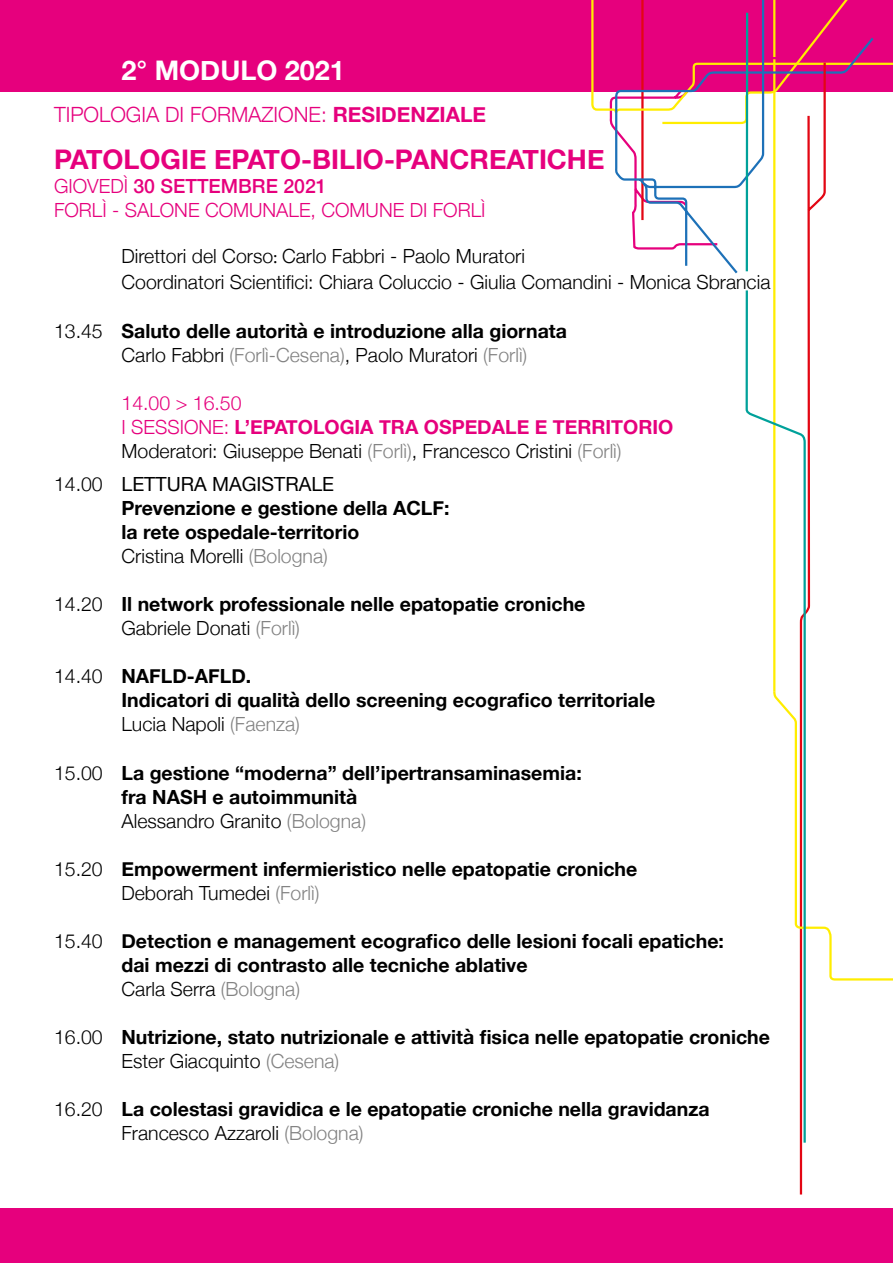
<style>
.page{position:relative;width:893px;height:1263px;background:#fff}
.page>*{position:absolute;margin:0;border:0;box-sizing:border-box;transform-origin:0 0}
.t1{font:700 27px "Helvetica Neue";color:#e6007d}
.t2{font:700 27px "Helvetica Neue";color:#fff}
.t3{font:300 21px "Helvetica Neue";color:#e6007d}
.t4{font:700 19.5px/24px "Helvetica Neue";color:#000}
.t5{font:300 19.5px/24px "Helvetica Neue";color:#000}
.t6{font:300 19.5px/24px "Helvetica Neue";color:#e6007d}
.s1{font-weight:700}
.s2{font-weight:500}
.s3{font-family:"Minion Pro";font-weight:400}
.s4{font-weight:300}
.s5{font-weight:300;color:#838383}
.s6{color:#e6007d}
.s7{font-weight:700;color:#e6007d}
.s8{color:#838383}
.s9{font-weight:400}
</style>
<div class="page">
<div style="left:0;top:1209px;width:893px;height:54px;background:#e6007d"></div>
<div style="left:0;top:0;width:893px;height:91px;background:#e6007d"></div>
<svg style="left:590px;top:0;width:303px;height:1195px"></svg>
<svg style="left:807px;top:689px;width:86px;height:422px"></svg>
<svg style="left:744px;top:288px;width:63px;height:857px"></svg>
<h1 class="t2" style="left:122px;top:50px;width:225px">2° MODULO 2021</h1>
<p class="t3" style="left:54px;top:98px;width:434px">TIPOLOGIA DI FORMAZIONE: <span class="s1">RESIDENZIALE</span></p>
<h1 class="t1" style="left:54px;top:138px;width:552px">PATOLOGIE EPATO-BILIO-PANCREATICHE</h1>
<p class="t6" style="left:54px;top:172px;width:433px">GIOVEDÌ <span class="s2">30 SETTEMBRE 2021<br></span>FORLÌ - SALONE COMUNALE, COMUNE DI FORLÌ</p>
<p class="t5" style="left:121px;top:242px;width:650px;line-height:25.5px">Direttori del Corso<span class="s3">:</span> Carlo Fabbri - Paolo Muratori<br>Coordinatori Scientifici: Chiara Coluccio - Giulia Comandini - Monica Sbrancia</p>
<p class="t4" style="left:122px;top:320px;width:447px;text-indent:-68px"><span class="s4">13.45</span> Saluto delle autorità e introduzione alla giornata<br><span class="s4">Carlo Fabbri</span> <span class="s5">(Forlì-Cesena)</span><span class="s4">, Paolo Muratori</span> <span class="s5">(Forlì)</span></p>
<p class="t5" style="left:122px;top:390px;width:553px"><span class="s6">14.00 &gt; 16.50<br>I SESSIONE:</span> <span class="s7">L’EPATOLOGIA TRA OSPEDALE E TERRITORIO<br></span>Moderatori: Giuseppe Benati <span class="s8">(Forlì)</span>, Francesco Cristini <span class="s8">(Forlì)</span></p>
<p class="t4" style="left:122px;top:473px;width:329px;text-indent:-68px"><span class="s4">14.00</span> <span class="s9">LETTURA MAGISTRALE<br></span>Prevenzione e gestione della ACLF: la rete ospedale-territorio<br><span class="s4">Cristina Morelli</span> <span class="s5">(Bologna)</span></p>
<p class="t4" style="left:122px;top:593px;width:465px;text-indent:-68px"><span class="s4">14.20</span> Il network professionale nelle epatopatie croniche<br><span class="s4">Gabriele Donati</span> <span class="s5">(Forlì)</span></p>
<p class="t4" style="left:121px;top:665px;width:535px;text-indent:-67px"><span class="s4">14.40</span> NAFLD-AFLD.<br>Indicatori di qualità dello screening ecografico territoriale<br><span class="s4">Lucia Napoli</span> <span class="s5">(Faenza)</span></p>
<p class="t4" style="left:122px;top:761px;width:462px;text-indent:-68px"><span class="s4">15.00</span> La gestione “moderna” dell’ipertransaminasemia: fra NASH e autoimmunità<br><span class="s4">Alessandro Granito</span> <span class="s5">(Bologna)</span></p>
<p class="t4" style="left:121px;top:857px;width:517px;text-indent:-67px"><span class="s4">15.20</span> Empowerment infermieristico nelle epatopatie croniche<br><span class="s4">Deborah Tumedei</span> <span class="s5">(Forlì)</span></p>
<p class="t4" style="left:122px;top:929px;width:604px;text-indent:-68px"><span class="s4">15.40</span> Detection e management ecografico delle lesioni focali epatiche: dai mezzi di contrasto alle tecniche ablative<br><span class="s4">Carla Serra</span> <span class="s5">(Bologna)</span></p>
<p class="t4" style="left:122px;top:1025px;width:650px;text-indent:-68px"><span class="s4">16.00</span> Nutrizione, stato nutrizionale e attività fisica nelle epatopatie croniche<br><span class="s4">Ester Giacquinto</span> <span class="s5">(Cesena)</span></p>
<p class="t4" style="left:122px;top:1097px;width:590px;text-indent:-68px"><span class="s4">16.20</span> La colestasi gravidica e le epatopatie croniche nella gravidanza<br><span class="s4">Francesco Azzaroli</span> <span class="s5">(Bologna)</span></p>
</div>
